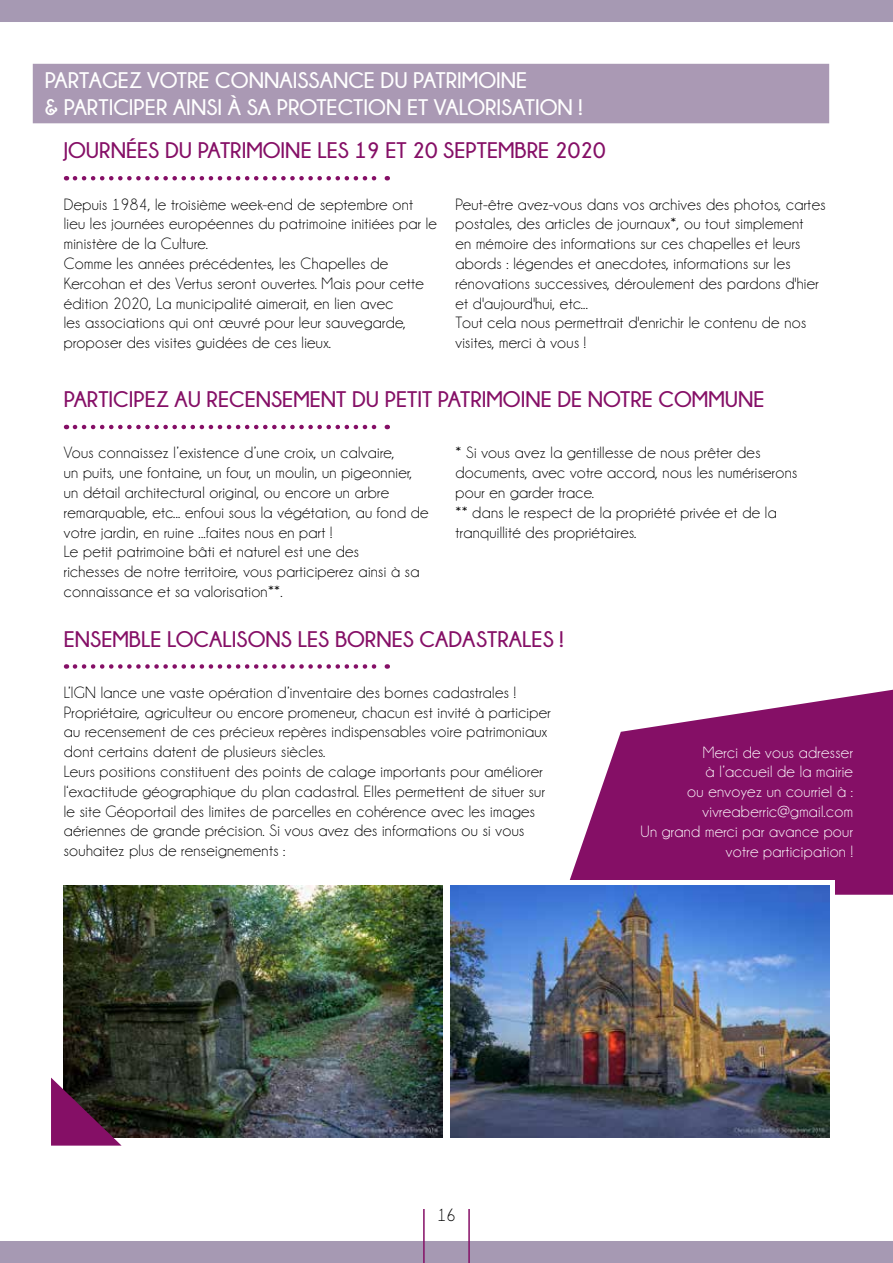
<style>
.page{position:relative;width:893px;height:1263px;background:#fff}
.page>*{position:absolute;margin:0;border:0;box-sizing:border-box;transform-origin:0 0}
.t1{font:700 22.5px "Champagne&Limousines";color:#850f66}
.t2{font:700 22.5px/27px "Champagne&Limousines";color:#fff}
.t3{font:18px "Champagne&Limousines";color:#000}
.t4{font:16.5px/19.8px "Champagne&Limousines";letter-spacing:.02em;color:#000}
.t5{font:16.5px/19.8px "Champagne&Limousines";letter-spacing:.02em;color:#fff;text-align:right}
</style>
<div class="page">
<div style="left:0;top:1241px;width:893px;height:22px;background:#a699b3"></div>
<div style="left:0;top:0;width:893px;height:22px;background:#a699b3"></div>
<hr style="left:423px;top:1209px;width:2px;height:54px;background:#850f66">
<hr style="left:468px;top:1209px;width:2px;height:54px;background:#850f66">
<div style="left:33px;top:64px;width:796px;height:59px;background:#aa99b4"></div>
<svg style="left:75px;top:176px;width:313px;height:4px"></svg>
<svg style="left:75px;top:425px;width:313px;height:4px"></svg>
<svg style="left:75px;top:664px;width:313px;height:5px"></svg>
<svg style="left:569px;top:690px;width:324px;height:205px;fill:#850f66"></svg>
<img style="left:64px;top:885px;width:378px;height:253px">
<div style="left:446px;top:880px;width:388px;height:265px;background:#fff"></div>
<img style="left:451px;top:885px;width:378px;height:253px">
<svg style="left:51px;top:1077px;width:71px;height:68px;background:#531a40"></svg>
<h1 class="t2" style="left:45px;top:66px;width:539px">PARTAGEZ VOTRE CONNAISSANCE DU PATRIMOINE<br>&amp; PARTICIPER AINSI À SA PROTECTION ET VALORISATION !</h1>
<h1 class="t1" style="left:64px;top:138px;width:543px">JOURNÉES DU PATRIMOINE LES 19 ET 20 SEPTEMBRE 2020</h1>
<p class="t4" style="left:64px;top:194px;width:375px">Depuis 1984, le troisième week-end de septembre ont lieu les journées européennes du patrimoine initiées par le ministère de la Culture.<br>Comme les années précédentes, les Chapelles de Kercohan et des Vertus seront ouvertes. Mais pour cette édition 2020, La municipalité aimerait, en lien avec<br>les associations qui ont œuvré pour leur sauvegarde, proposer des visites guidées de ces lieux.</p>
<p class="t4" style="left:455px;top:194px;width:372px">Peut-être avez-vous dans vos archives des photos, cartes postales, des articles de journaux*, ou tout simplement<br>en mémoire des informations sur ces chapelles et leurs abords : légendes et anecdotes, informations sur les rénovations successives, déroulement des pardons d'hier et d'aujourd'hui, etc...<br>Tout cela nous permettrait d'enrichir le contenu de nos visites, merci à vous !</p>
<h1 class="t1" style="left:64px;top:387px;width:702px">PARTICIPEZ AU RECENSEMENT DU PETIT PATRIMOINE DE NOTRE COMMUNE</h1>
<p class="t4" style="left:64px;top:443px;width:366px">Vous connaissez l’existence d’une croix, un calvaire,<br>un puits, une fontaine, un four, un moulin, un pigeonnier, un détail architectural original, ou encore un arbre remarquable, etc... enfoui sous la végétation, au fond de votre jardin, en ruine ...faites nous en part !<br>Le petit patrimoine bâti et naturel est une des<br>richesses de notre territoire, vous participerez ainsi à sa connaissance et sa valorisation**.</p>
<p class="t4" style="left:455px;top:443px;width:343px">* Si vous avez la gentillesse de nous prêter des documents, avec votre accord, nous les numériserons pour en garder trace.<br>** dans le respect de la propriété privée et de la tranquillité des propriétaires.</p>
<h1 class="t1" style="left:64px;top:626px;width:501px">ENSEMBLE LOCALISONS LES BORNES CADASTRALES !</h1>
<p class="t4" style="left:64px;top:683px;width:488px">L’IGN lance une vaste opération d’inventaire des bornes cadastrales !<br>Propriétaire, agriculteur ou encore promeneur, chacun est invité à participer au recensement de ces précieux repères indispensables voire patrimoniaux dont certains datent de plusieurs siècles.<br>Leurs positions constituent des points de calage importants pour améliorer l‘exactitude géographique du plan cadastral. Elles permettent de situer sur le site Géoportail des limites de parcelles en cohérence avec les images aériennes de grande précision. Si vous avez des informations ou si vous souhaitez plus de renseignements :</p>
<p class="t5" style="left:640px;top:742px;width:214px">Merci de vous adresser<br>à l’accueil de la mairie<br>ou envoyez un courriel à : vivreaberric@gmail.com<br>Un grand merci par avance pour votre participation !</p>
<p class="t3" style="left:437px;top:1206px;width:20px">16</p>
</div>
